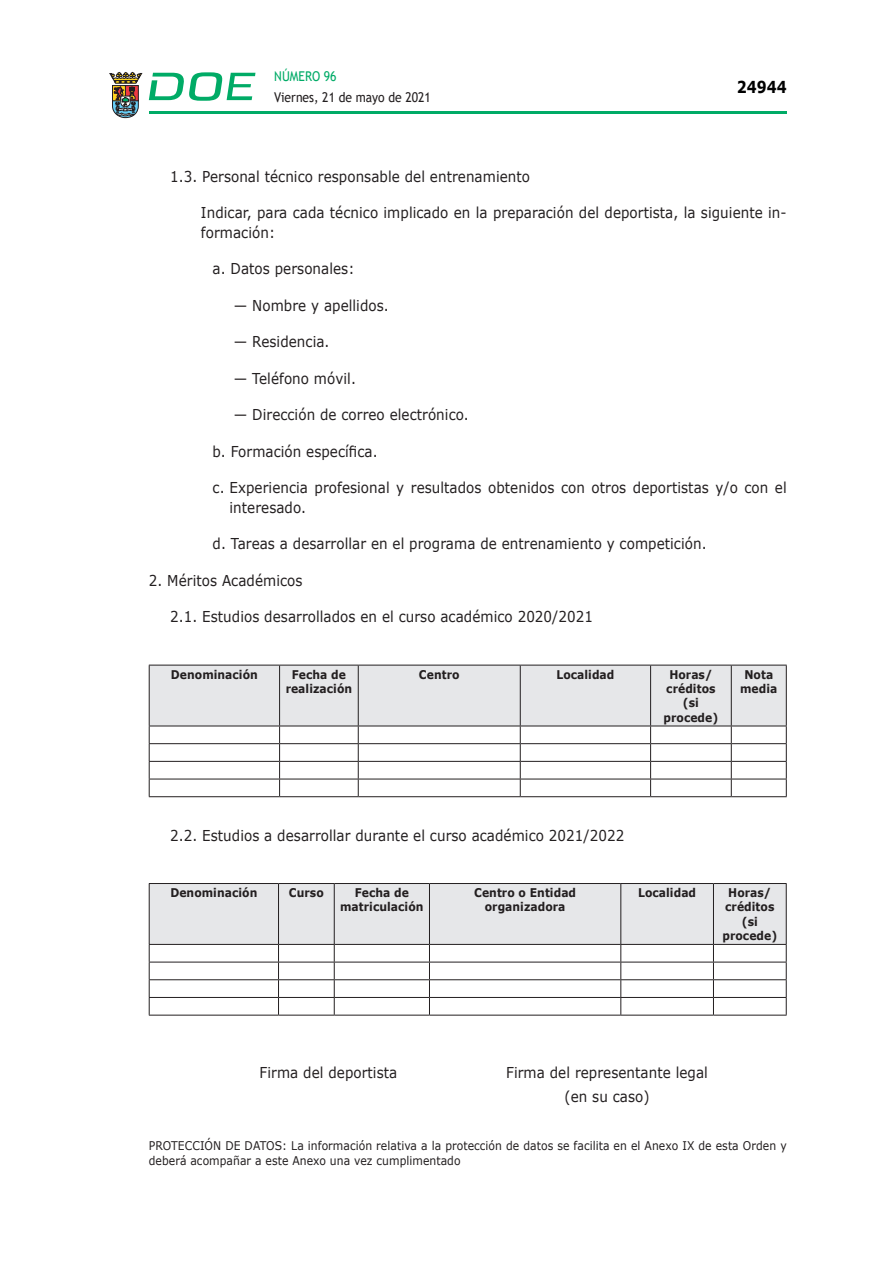
<style>
.page{position:relative;width:893px;height:1263px;background:#fff}
.page>*{position:absolute;margin:0;border:0;box-sizing:border-box;transform-origin:0 0}
.t1{font:700 16.5px "Verdana";color:#000;scale:.85 1}
.CUERPO_DE_TEXTO{font:15px/19.5px "Verdana";letter-spacing:.005em;color:#231f20;scale:.9 1}
.t2{font:13.5px "Trebuchet MS";color:#231f20;scale:.9 1}
.t3{font:13.5px "Trebuchet MS";color:#00ab67;scale:.9 1}
.CUERPO_DE_TEXTO-2{font:700 12px/14.4px "Verdana";letter-spacing:.005em;color:#231f20;text-align:center;scale:.9 1}
.CUERPO_DE_TEXTO-3{font:12px/14.4px "Verdana";letter-spacing:.005em;color:#231f20;scale:.9 1}
</style>
<div class="page">
<hr style="left:149px;top:111px;width:638px;height:3px;background:#00ab66">
<svg style="left:109px;top:72px;width:33px;height:46px"></svg>
<svg style="left:149px;top:72px;width:106px;height:29px"></svg>
<svg style="left:149px;top:665px;width:638px;height:131px"></svg>
<hr style="left:149px;top:796px;width:131px;height:1px;background:#231f20">
<hr style="left:280px;top:796px;width:78px;height:1px;background:#231f20">
<hr style="left:358px;top:796px;width:162px;height:1px;background:#231f20">
<hr style="left:520px;top:796px;width:131px;height:1px;background:#231f20">
<hr style="left:651px;top:796px;width:80px;height:1px;background:#231f20">
<hr style="left:731px;top:796px;width:56px;height:1px;background:#231f20">
<svg style="left:149px;top:883px;width:638px;height:132px"></svg>
<hr style="left:149px;top:1015px;width:130px;height:1px;background:#231f20">
<hr style="left:279px;top:1015px;width:55px;height:1px;background:#231f20">
<hr style="left:334px;top:1015px;width:95px;height:1px;background:#231f20">
<hr style="left:429px;top:1015px;width:192px;height:1px;background:#231f20">
<hr style="left:621px;top:1015px;width:92px;height:1px;background:#231f20">
<hr style="left:713px;top:1015px;width:74px;height:1px;background:#231f20">
<p class="t3" style="left:274px;top:67px;width:71px">NÚMERO 96</p>
<p class="t2" style="left:274px;top:88px;width:176px">Viernes, 21 de mayo de 2021</p>
<p class="t1" style="left:737px;top:75px;width:60px">24944</p>
<p class="CUERPO_DE_TEXTO" style="left:170px;top:166px;width:401px">1.3. Personal técnico responsable del entrenamiento</p>
<p class="CUERPO_DE_TEXTO" style="left:201px;top:203px;width:652px">Indicar, para cada técnico implicado en la preparación del deportista, la siguiente in&shy;formación:</p>
<p class="CUERPO_DE_TEXTO" style="left:213px;top:259px;width:159px">a. Datos personales:</p>
<p class="CUERPO_DE_TEXTO" style="left:234px;top:295px;width:174px">— Nombre y apellidos.</p>
<p class="CUERPO_DE_TEXTO" style="left:234px;top:332px;width:108px">— Residencia.</p>
<p class="CUERPO_DE_TEXTO" style="left:234px;top:368px;width:137px">— Teléfono móvil.</p>
<p class="CUERPO_DE_TEXTO" style="left:234px;top:405px;width:263px">— Dirección de correo electrónico.</p>
<p class="CUERPO_DE_TEXTO" style="left:213px;top:441px;width:185px">b. Formación específica.</p>
<p class="CUERPO_DE_TEXTO" style="left:229px;top:478px;width:621px;text-indent:-17px">c. Experiencia profesional y resultados obtenidos con otros deportistas y/o con el interesado.</p>
<p class="CUERPO_DE_TEXTO" style="left:213px;top:534px;width:550px">d. Tareas a desarrollar en el programa de entrenamiento y competición.</p>
<p class="CUERPO_DE_TEXTO" style="left:149px;top:570px;width:172px">2. Méritos Académicos</p>
<p class="CUERPO_DE_TEXTO" style="left:170px;top:607px;width:471px">2.1. Estudios desarrollados en el curso académico 2020/2021</p>
<p class="CUERPO_DE_TEXTO-2" style="left:171px;top:667px;width:98px">Denominación</p>
<p class="CUERPO_DE_TEXTO-2" style="left:286px;top:667px;width:75px">Fecha de realización</p>
<p class="CUERPO_DE_TEXTO-2" style="left:419px;top:667px;width:47px">Centro</p>
<p class="CUERPO_DE_TEXTO-2" style="left:556px;top:667px;width:66px">Localidad</p>
<p class="CUERPO_DE_TEXTO-2" style="left:663px;top:667px;width:62px">Horas/ créditos (si procede)</p>
<p class="CUERPO_DE_TEXTO-2" style="left:740px;top:667px;width:43px">Nota media</p>
<p class="CUERPO_DE_TEXTO" style="left:170px;top:825px;width:506px">2.2. Estudios a desarrollar durante el curso académico 2021/2022</p>
<p class="CUERPO_DE_TEXTO-2" style="left:170px;top:885px;width:98px">Denominación</p>
<p class="CUERPO_DE_TEXTO-2" style="left:289px;top:885px;width:40px">Curso</p>
<p class="CUERPO_DE_TEXTO-2" style="left:340px;top:885px;width:94px">Fecha de matriculación</p>
<p class="CUERPO_DE_TEXTO-2" style="left:474px;top:885px;width:115px">Centro o Entidad organizadora</p>
<p class="CUERPO_DE_TEXTO-2" style="left:638px;top:885px;width:66px">Localidad</p>
<p class="CUERPO_DE_TEXTO-2" style="left:722px;top:885px;width:62px">Horas/ créditos (si procede)</p>
<p class="CUERPO_DE_TEXTO" style="left:260px;top:1063px;width:155px">Firma del deportista</p>
<p class="CUERPO_DE_TEXTO" style="left:506px;top:1060px;width:226px;line-height:24px;text-align:center">Firma del representante legal (en su caso)</p>
<p class="CUERPO_DE_TEXTO-3" style="left:149px;top:1139px;width:710px">PROTECCIÓN DE DATOS: La información relativa a la protección de datos se facilita en el Anexo IX de esta Orden y deberá acompañar a este Anexo una vez cumplimentado</p>
</div>
